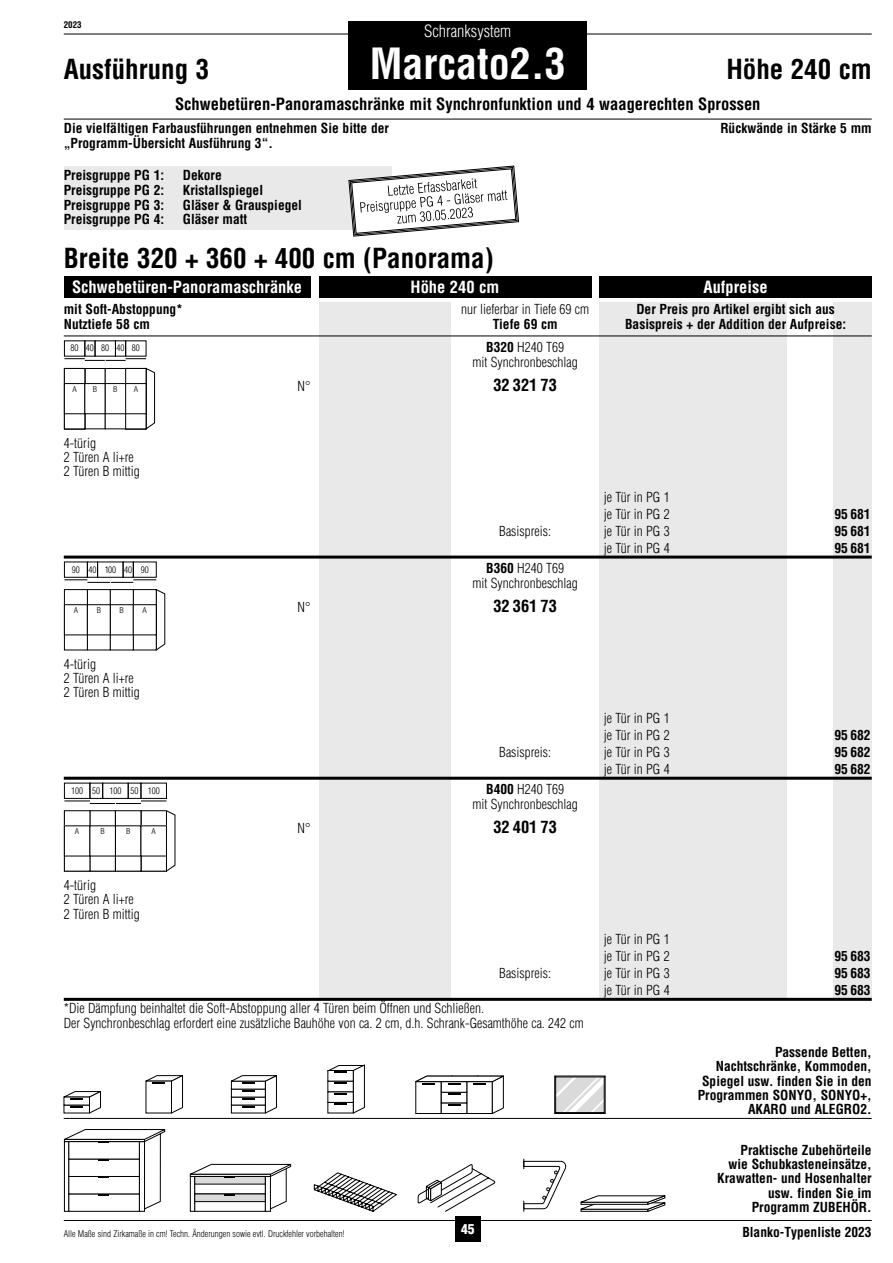
<style>
.page{position:relative;width:893px;height:1263px;background:#fff}
.page>*{position:absolute;margin:0;border:0;box-sizing:border-box;transform-origin:0 0}
.t1{font:700 condensed 42px "Helvetica LT Std";color:#fff}
.t2{font:700 condensed 27px "Helvetica LT Std";color:#000}
.t3{font:700 condensed 16.5px "Helvetica LT Std";color:#000}
.t4{font:700 condensed 16.5px "Helvetica LT Std";color:#fff}
.t5{font:300 condensed 16.5px "Helvetica LT Std";color:#fff}
.t6{font:700 condensed 13.5px/14.2px "Helvetica LT Std";color:#000;text-align:right}
.t7{font:300 condensed 13.5px/14.2px "Helvetica LT Std";color:#000}
.t8{font:900 condensed 13.5px "Helvetica LT Std";color:#fff}
.t9{font:300 condensed 9px "Helvetica LT Std";color:#000}
.t10{font:300 condensed 9px "Helvetica";color:#000}
.t11{font:700 condensed 9px "Helvetica LT Std";color:#000}
.t12{font:300 condensed 7.8px "Helvetica";color:#000;scale:1.12 1}
.s1{font-weight:700}
</style>
<div class="page">
<div style="left:64px;top:166px;width:328px;height:64px;background:#e9e9e9"></div>
<div style="left:600px;top:302px;width:187px;height:697px;background:#e9e9e9"></div>
<div style="left:833px;top:302px;width:39px;height:697px;background:#e9e9e9"></div>
<div style="left:319px;top:302px;width:132px;height:697px;background:#e9e9e9"></div>
<hr style="left:64px;top:1220px;width:808px;height:1px;background:#000">
<div style="left:455px;top:1216px;width:25px;height:26px;background:#000"></div>
<hr style="left:64px;top:34px;width:808px;height:1px;background:#000">
<div style="left:349px;top:21px;width:238px;height:68px;background:#000"></div>
<hr style="left:64px;top:119px;width:808px;height:1px;background:#000">
<div style="left:64px;top:276px;width:246px;height:22px;background:#000"></div>
<hr style="left:64px;top:336px;width:808px;height:1px;background:#000">
<div style="left:319px;top:276px;width:272px;height:22px;background:#000"></div>
<svg style="left:64px;top:562px;width:101px;height:89px"></svg>
<div style="left:123px;top:562px;width:10px;height:15px;border:1px solid #000"></div>
<svg style="left:64px;top:340px;width:91px;height:90px"></svg>
<div style="left:115px;top:341px;width:11px;height:15px;border:1px solid #000"></div>
<svg style="left:64px;top:783px;width:111px;height:89px"></svg>
<div style="left:128px;top:783px;width:13px;height:15px;border:1px solid #000"></div>
<hr style="left:64px;top:1118px;width:808px;height:1px;background:#000">
<svg style="left:418px;top:1164px;width:78px;height:48px"></svg>
<svg style="left:523px;top:1159px;width:43px;height:52px"></svg>
<svg style="left:580px;top:1195px;width:86px;height:17px"></svg>
<svg style="left:314px;top:1172px;width:83px;height:40px"></svg>
<svg style="left:63px;top:1129px;width:103px;height:83px"></svg>
<svg style="left:189px;top:1164px;width:103px;height:48px"></svg>
<svg style="left:63px;top:1091px;width:38px;height:22px"></svg>
<svg style="left:145px;top:1075px;width:38px;height:38px"></svg>
<svg style="left:327px;top:1064px;width:38px;height:49px"></svg>
<svg style="left:230px;top:1075px;width:47px;height:38px"></svg>
<svg style="left:415px;top:1075px;width:89px;height:39px"></svg>
<svg style="left:554px;top:1075px;width:52px;height:39px"></svg>
<div style="left:555px;top:1077px;width:49px;height:36px;border:1px solid #000"></div>
<div style="left:600px;top:276px;width:272px;height:22px;background:#000"></div>
<hr style="left:64px;top:556px;width:808px;height:3px;background:#000">
<hr style="left:64px;top:777px;width:808px;height:3px;background:#000">
<hr style="left:64px;top:998px;width:808px;height:3px;background:#000">
<svg style="left:348px;top:166px;width:171px;height:71px"></svg>
<p class="t11" style="left:64px;top:19px;width:19px">2023</p>
<h2 class="t2" style="left:64px;top:52px;width:147px">Ausführung 3</h2>
<p class="t5" style="left:424px;top:21px;width:89px">Schranksystem</p>
<h1 class="t1" style="left:370px;top:37px;width:197px">Marcato2.3</h1>
<h2 class="t2" style="left:726px;top:52px;width:147px">Höhe 240 cm</h2>
<p class="t3" style="left:175px;top:93px;width:587px">Schwebetüren-Panoramaschränke mit Synchronfunktion und 4 waagerechten Sprossen</p>
<p class="t6" style="left:64px;top:121px;width:327px">Die vielfältigen Farbausführungen entnehmen Sie bitte der</p>
<p class="t6" style="left:720px;top:121px;width:153px">Rückwände in Stärke 5 mm</p>
<p class="t6" style="left:64px;top:136px;width:211px">„Programm-Übersicht Ausführung 3“.</p>
<p class="t6" style="left:64px;top:168px;width:102px">Preisgruppe PG 1:</p>
<p class="t6" style="left:183px;top:168px;width:40px">Dekore</p>
<p class="t6" style="left:64px;top:183px;width:102px">Preisgruppe PG 2:</p>
<p class="t6" style="left:183px;top:183px;width:82px">Kristallspiegel</p>
<p class="t6" style="left:64px;top:197px;width:102px">Preisgruppe PG 3:</p>
<p class="t6" style="left:183px;top:197px;width:121px">Gläser &amp; Grauspiegel</p>
<p class="t6" style="left:64px;top:212px;width:102px">Preisgruppe PG 4:</p>
<p class="t6" style="left:183px;top:212px;width:66px">Gläser matt</p>
<h2 class="t2" style="left:64px;top:241px;width:431px">Breite 320 + 360 + 400 cm (Panorama)</h2>
<p class="t4" style="left:72px;top:276px;width:232px">Schwebetüren-Panoramaschränke</p>
<p class="t4" style="left:411px;top:276px;width:90px">Höhe 240 cm</p>
<p class="t6" style="left:64px;top:302px;width:121px">mit Soft-Abstoppung*</p>
<p class="t7" style="left:461px;top:302px;width:129px">nur lieferbar in Tiefe 69 cm</p>
<p class="t6" style="left:64px;top:316px;width:88px">Nutztiefe 58 cm</p>
<p class="t6" style="left:493px;top:316px;width:66px">Tiefe 69 cm</p>
<p class="t10" style="left:71px;top:343px;width:71px">80 40 80 40 80</p>
<p class="t12" style="left:72px;top:384px;width:5px">A</p>
<p class="t12" style="left:93px;top:384px;width:5px">B</p>
<p class="t12" style="left:113px;top:384px;width:5px">B</p>
<p class="t12" style="left:134px;top:384px;width:5px">A</p>
<p class="t7" style="left:472px;top:340px;width:107px;line-height:14.9px;text-align:center"><span class="s1">B320</span> H240 T69<br>mit Synchronbeschlag</p>
<p class="t7" style="left:297px;top:379px;width:14px">N°</p>
<p class="t3" style="left:493px;top:375px;width:65px">32 321 73</p>
<p class="t4" style="left:704px;top:276px;width:66px">Aufpreise</p>
<p class="t6" style="left:625px;top:301px;width:223px;line-height:14.9px;text-align:center">Der Preis pro Artikel ergibt sich aus<br>Basispreis + der Addition der Aufpreise:</p>
<p class="t7" style="left:64px;top:436px;width:78px">4-türig<br>2 Türen A li+re<br>2 Türen B mittig</p>
<p class="t10" style="left:72px;top:564px;width:78px">90 40 100 40 90</p>
<p class="t12" style="left:74px;top:605px;width:5px">A</p>
<p class="t12" style="left:97px;top:605px;width:5px">B</p>
<p class="t12" style="left:120px;top:605px;width:5px">B</p>
<p class="t12" style="left:143px;top:605px;width:5px">A</p>
<p class="t7" style="left:297px;top:600px;width:14px">N°</p>
<p class="t7" style="left:499px;top:524px;width:53px">Basispreis:</p>
<p class="t7" style="left:472px;top:561px;width:107px;line-height:14.9px;text-align:center"><span class="s1">B360</span> H240 T69<br>mit Synchronbeschlag</p>
<p class="t3" style="left:493px;top:596px;width:65px">32 361 73</p>
<p class="t7" style="left:604px;top:488px;width:67px;line-height:17px">je Tür in PG 1 je Tür in PG 2</p>
<p class="t6" style="left:834px;top:507px;width:38px">95 681</p>
<p class="t7" style="left:604px;top:524px;width:67px">je Tür in PG 3</p>
<p class="t6" style="left:834px;top:524px;width:38px">95 681</p>
<p class="t7" style="left:604px;top:541px;width:67px">je Tür in PG 4</p>
<p class="t6" style="left:834px;top:541px;width:38px">95 681</p>
<p class="t7" style="left:64px;top:657px;width:78px">4-türig<br>2 Türen A li+re<br>2 Türen B mittig</p>
<p class="t10" style="left:71px;top:785px;width:90px">100 50 100 50 100</p>
<p class="t12" style="left:75px;top:827px;width:5px">A</p>
<p class="t12" style="left:100px;top:827px;width:5px">B</p>
<p class="t12" style="left:126px;top:827px;width:5px">B</p>
<p class="t12" style="left:152px;top:827px;width:5px">A</p>
<p class="t7" style="left:297px;top:821px;width:14px">N°</p>
<p class="t7" style="left:499px;top:745px;width:53px">Basispreis:</p>
<p class="t7" style="left:472px;top:782px;width:107px;line-height:14.9px;text-align:center"><span class="s1">B400</span> H240 T69<br>mit Synchronbeschlag</p>
<p class="t3" style="left:493px;top:817px;width:65px">32 401 73</p>
<p class="t7" style="left:604px;top:709px;width:67px;line-height:17px">je Tür in PG 1 je Tür in PG 2</p>
<p class="t6" style="left:834px;top:728px;width:38px">95 682</p>
<p class="t7" style="left:604px;top:745px;width:67px">je Tür in PG 3</p>
<p class="t6" style="left:834px;top:745px;width:38px">95 682</p>
<p class="t7" style="left:604px;top:762px;width:67px">je Tür in PG 4</p>
<p class="t6" style="left:834px;top:762px;width:38px">95 682</p>
<p class="t7" style="left:64px;top:878px;width:78px">4-türig<br>2 Türen A li+re<br>2 Türen B mittig</p>
<p class="t7" style="left:604px;top:930px;width:67px;line-height:17px">je Tür in PG 1 je Tür in PG 2</p>
<p class="t6" style="left:834px;top:949px;width:38px">95 683</p>
<p class="t7" style="left:499px;top:966px;width:53px">Basispreis:</p>
<p class="t7" style="left:604px;top:966px;width:67px">je Tür in PG 3</p>
<p class="t6" style="left:834px;top:966px;width:38px">95 683</p>
<p class="t7" style="left:604px;top:983px;width:67px">je Tür in PG 4</p>
<p class="t6" style="left:834px;top:983px;width:38px">95 683</p>
<p class="t7" style="left:64px;top:1001px;width:521px">*Die Dämpfung beinhaltet die Soft-Abstoppung aller 4 Türen beim Öffnen und Schließen.<br>Der Synchronbeschlag erfordert eine zusätzliche Bauhöhe von ca. 2 cm, d.h. Schrank-Gesamthöhe ca. 242 cm</p>
<p class="t6" style="left:698px;top:1045px;width:175px">Passende Betten,<br>Nachtschränke, Kommoden,<br>Spiegel usw. finden Sie in den<br>Programmen SONYO, SONYO+,<br>AKARO und ALEGRO2.</p>
<p class="t6" style="left:717px;top:1143px;width:156px">Praktische Zubehörteile<br>wie Schubkasteneinsätze,<br>Krawatten- und Hosenhalter usw. finden Sie im<br>Programm ZUBEHÖR.</p>
<p class="t9" style="left:64px;top:1228px;width:282px">Alle Maße sind Zirkamaße in cm! Techn. Änderungen sowie evtl. Druckfehler vorbehalten!</p>
<p class="t8" style="left:461px;top:1221px;width:15px">45</p>
<p class="t6" style="left:742px;top:1225px;width:131px">Blanko-Typenliste 2023</p>
</div>
